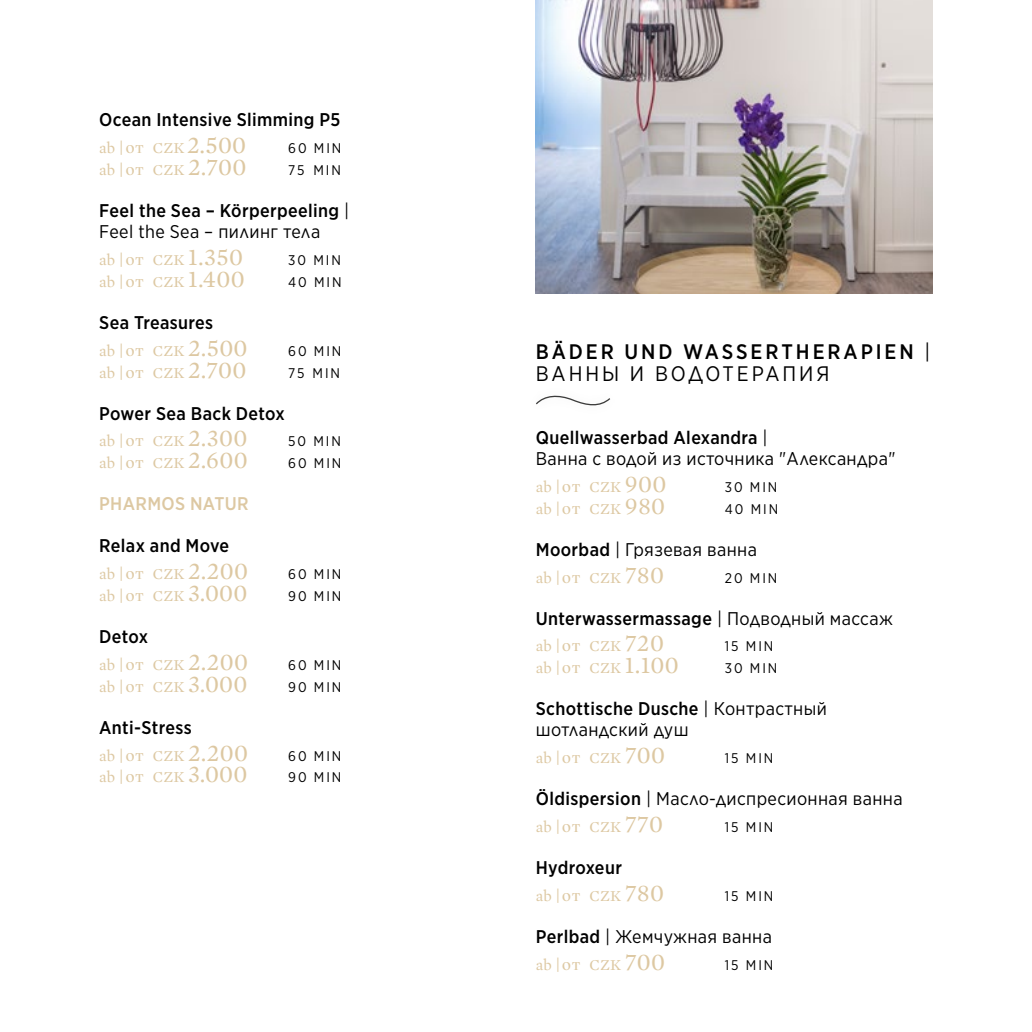
<style>
.page{position:relative;width:1032px;height:1032px;background:#fff}
.page>*{position:absolute;margin:0;border:0;box-sizing:border-box;transform-origin:0 0}
.t1{font:24.5px "Mercury Text G1";letter-spacing:.01em;color:#ddc8a2}
.t2{font:500 21px/21.9px "Gotham Narrow";letter-spacing:.14em;color:#000}
.t3{font:18.38px/21px "Gotham Narrow";letter-spacing:.02em;color:#000}
.t4{font:500 18.38px/21px "Gotham Narrow";letter-spacing:.02em;color:#000}
.t5{font:500 18.38px "Gotham Narrow";letter-spacing:.02em;color:#ddc8a2}
.t6{font:15.4px "Mercury Text G1";letter-spacing:.01em;color:#ddc8a2}
.t7{font:14px "Gotham Narrow";letter-spacing:.14em;color:#000}
.s1{font-size:15.75px}
.s2{font-family:"Gotham Narrow";font-size:15.75px}
.s3{font-family:"Times";font-size:17.5px}
.s4{font-size:15.4px}
.s5{font-weight:400}
.s6{font-weight:500}
.s7{font-size:24.5px}
</style>
<div class="page">
<svg style="left:536px;top:395px;width:74px;height:11px"></svg>
<img style="left:536px;top:0;width:396px;height:293px">
<p class="t4" style="left:99px;top:109px;width:243px">Ocean Intensive Slimming P5</p>
<p class="t1" style="left:99px;top:127px;width:149px"><span class="s1">ab</span> <span class="s2">|</span> <span class="s3">от</span> <span class="s4">CZK</span> 2.500</p>
<p class="t7" style="left:288px;top:140px;width:55px">60 MIN</p>
<p class="t1" style="left:99px;top:149px;width:149px"><span class="s1">ab</span> <span class="s2">|</span> <span class="s3">от</span> <span class="s4">CZK</span> 2.700</p>
<p class="t7" style="left:288px;top:161px;width:54px">75 MIN</p>
<p class="t4" style="left:99px;top:200px;width:252px">Feel the Sea – Körperpeeling <span class="s5">|<br>Feel the Sea – пилинг тела</span></p>
<p class="t1" style="left:99px;top:239px;width:145px"><span class="s1">ab</span> <span class="s2">|</span> <span class="s3">от</span> <span class="s4">CZK</span> 1.350</p>
<p class="t7" style="left:288px;top:251px;width:54px">30 MIN</p>
<p class="t1" style="left:99px;top:261px;width:147px"><span class="s1">ab</span> <span class="s2">|</span> <span class="s3">от</span> <span class="s4">CZK</span> 1.400</p>
<p class="t7" style="left:288px;top:273px;width:55px">40 MIN</p>
<p class="t4" style="left:99px;top:312px;width:115px">Sea Treasures</p>
<p class="t1" style="left:99px;top:330px;width:150px"><span class="s1">ab</span> <span class="s2">|</span> <span class="s3">от</span> <span class="s4">CZK</span> 2.500</p>
<p class="t7" style="left:288px;top:342px;width:55px">60 MIN</p>
<p class="t1" style="left:99px;top:352px;width:149px"><span class="s1">ab</span> <span class="s2">|</span> <span class="s3">от</span> <span class="s4">CZK</span> 2.700</p>
<p class="t7" style="left:288px;top:364px;width:53px">75 MIN</p>
<p class="t4" style="left:99px;top:402px;width:187px">Power Sea Back Detox</p>
<p class="t1" style="left:99px;top:421px;width:150px"><span class="s1">ab</span> <span class="s2">|</span> <span class="s3">от</span> <span class="s4">CZK</span> 2.300</p>
<p class="t7" style="left:288px;top:433px;width:54px">50 MIN</p>
<p class="t1" style="left:99px;top:442px;width:150px"><span class="s1">ab</span> <span class="s2">|</span> <span class="s3">от</span> <span class="s4">CZK</span> 2.600</p>
<p class="t7" style="left:288px;top:455px;width:55px">60 MIN</p>
<p class="t5" style="left:99px;top:492px;width:151px">PHARMOS NATUR</p>
<p class="t4" style="left:99px;top:535px;width:132px">Relax and Move</p>
<p class="t1" style="left:99px;top:553px;width:150px"><span class="s1">ab</span> <span class="s2">|</span> <span class="s3">от</span> <span class="s4">CZK</span> 2.200</p>
<p class="t7" style="left:288px;top:565px;width:55px">60 MIN</p>
<p class="t1" style="left:99px;top:575px;width:150px"><span class="s1">ab</span> <span class="s2">|</span> <span class="s3">от</span> <span class="s4">CZK</span> 3.000</p>
<p class="t7" style="left:288px;top:587px;width:55px">90 MIN</p>
<p class="t4" style="left:99px;top:626px;width:50px">Detox</p>
<p class="t1" style="left:99px;top:644px;width:150px"><span class="s1">ab</span> <span class="s2">|</span> <span class="s3">от</span> <span class="s4">CZK</span> 2.200</p>
<p class="t7" style="left:288px;top:656px;width:55px">60 MIN</p>
<p class="t1" style="left:99px;top:666px;width:150px"><span class="s1">ab</span> <span class="s2">|</span> <span class="s3">от</span> <span class="s4">CZK</span> 3.000</p>
<p class="t7" style="left:288px;top:678px;width:55px">90 MIN</p>
<p class="t4" style="left:99px;top:716px;width:94px">Anti-Stress</p>
<p class="t1" style="left:99px;top:735px;width:150px"><span class="s1">ab</span> <span class="s2">|</span> <span class="s3">от</span> <span class="s4">CZK</span> 2.200</p>
<p class="t7" style="left:288px;top:747px;width:55px">60 MIN</p>
<p class="t1" style="left:99px;top:757px;width:150px"><span class="s1">ab</span> <span class="s2">|</span> <span class="s3">от</span> <span class="s4">CZK</span> 3.000</p>
<p class="t7" style="left:288px;top:769px;width:55px">90 MIN</p>
<p class="t2" style="left:536px;top:340px;width:396px">BÄDER UND WASSERTHERAPIEN <span class="s5">|<br>ВАННЫ И ВОДОТЕРАПИЯ</span></p>
<p class="t3" style="left:536px;top:427px;width:361px"><span class="s6">Quellwasserbad Alexandra</span> |<br>Ванна с водой из источника "Александра"</p>
<p class="t6" style="left:536px;top:476px;width:132px"><span class="s1">ab</span> <span class="s2">|</span> <span class="s3">от</span> CZK <span class="s7">900</span></p>
<p class="t7" style="left:725px;top:478px;width:54px">30 MIN</p>
<p class="t6" style="left:536px;top:497px;width:131px"><span class="s1">ab</span> <span class="s2">|</span> <span class="s3">от</span> CZK <span class="s7">980</span></p>
<p class="t7" style="left:725px;top:500px;width:55px">40 MIN</p>
<p class="t3" style="left:536px;top:538px;width:223px"><span class="s6">Moorbad</span> | Грязевая ванна</p>
<p class="t6" style="left:536px;top:566px;width:130px"><span class="s1">ab</span> <span class="s2">|</span> <span class="s3">от</span> CZK <span class="s7">780</span></p>
<p class="t7" style="left:725px;top:569px;width:54px">20 MIN</p>
<p class="t4" style="left:536px;top:607px;width:358px">Unterwassermassage <span class="s5">| Подводный массаж</span></p>
<p class="t6" style="left:536px;top:635px;width:130px"><span class="s1">ab</span> <span class="s2">|</span> <span class="s3">от</span> CZK <span class="s7">720</span></p>
<p class="t7" style="left:725px;top:638px;width:50px">15 MIN</p>
<p class="t1" style="left:536px;top:647px;width:145px"><span class="s1">ab</span> <span class="s2">|</span> <span class="s3">от</span> <span class="s4">CZK</span> 1.100</p>
<p class="t7" style="left:725px;top:660px;width:54px">30 MIN</p>
<p class="t3" style="left:536px;top:698px;width:292px"><span class="s6">Schottische Dusche</span> | Контрастный шотландский душ</p>
<p class="t6" style="left:536px;top:747px;width:131px"><span class="s1">ab</span> <span class="s2">|</span> <span class="s3">от</span> CZK <span class="s7">700</span></p>
<p class="t7" style="left:725px;top:749px;width:50px">15 MIN</p>
<p class="t3" style="left:536px;top:788px;width:368px"><span class="s6">Öldispersion</span> | Масло-диспресионная ванна</p>
<p class="t6" style="left:536px;top:816px;width:129px"><span class="s1">ab</span> <span class="s2">|</span> <span class="s3">от</span> CZK <span class="s7">770</span></p>
<p class="t7" style="left:725px;top:818px;width:50px">15 MIN</p>
<p class="t4" style="left:536px;top:857px;width:88px">Hydroxeur</p>
<p class="t6" style="left:536px;top:885px;width:130px"><span class="s1">ab</span> <span class="s2">|</span> <span class="s3">от</span> CZK <span class="s7">780</span></p>
<p class="t7" style="left:725px;top:887px;width:50px">15 MIN</p>
<p class="t3" style="left:536px;top:925px;width:238px"><span class="s6">Perlbad</span> | Жемчужная ванна</p>
<p class="t6" style="left:536px;top:953px;width:131px"><span class="s1">ab</span> <span class="s2">|</span> <span class="s3">от</span> CZK <span class="s7">700</span></p>
<p class="t7" style="left:725px;top:956px;width:50px">15 MIN</p>
</div>
